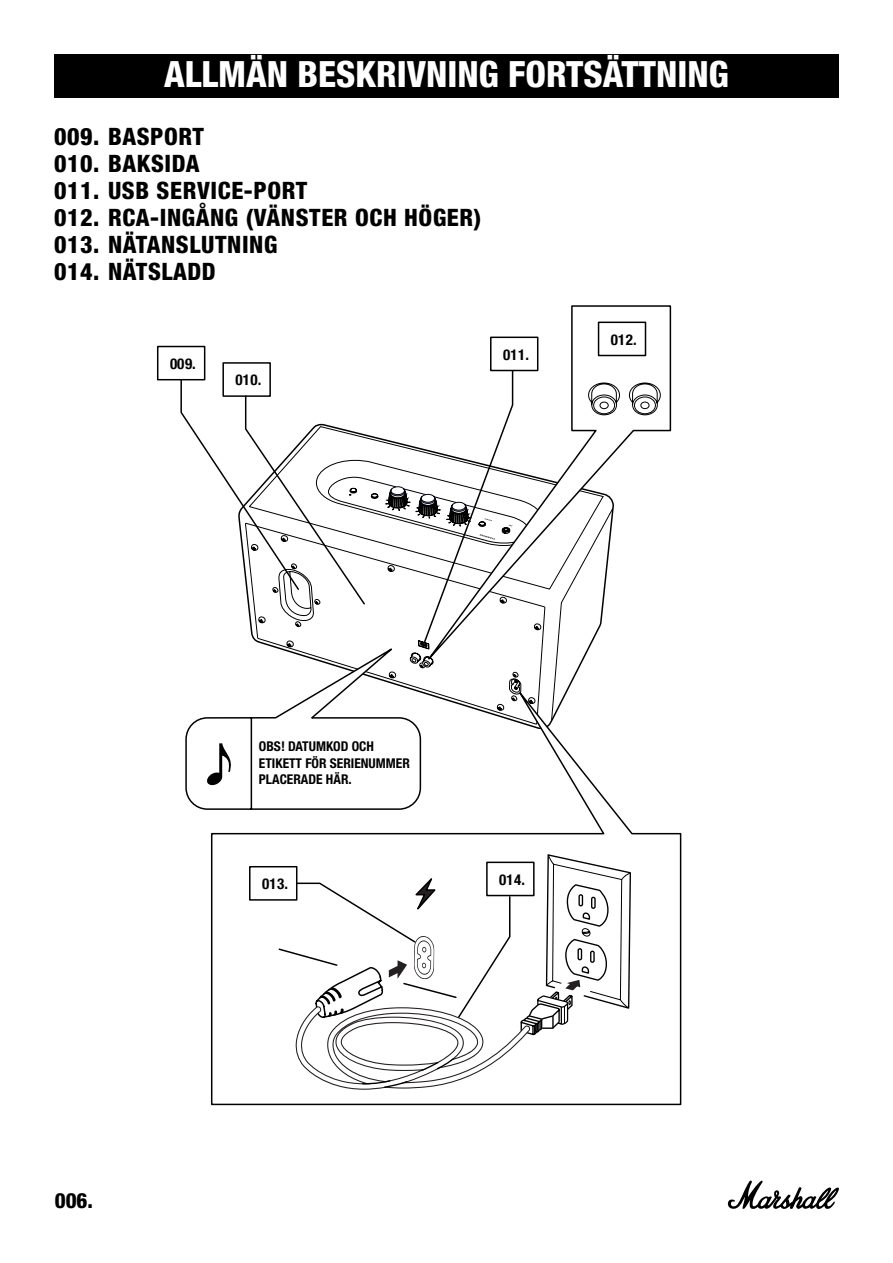
<style>
.page{position:relative;width:893px;height:1263px;background:#fff}
.page>*{position:absolute;margin:0;border:0;box-sizing:border-box;transform-origin:0 0}
.t1{font:800 condensed 36px "Helvetica Neue LT Com";color:#fff}
.t2{font:800 condensed 24px/27px "Helvetica Neue LT Std";letter-spacing:.025em;color:#000}
.t3{font:800 condensed 21px "Helvetica Neue LT Std";color:#000}
.t4{font:700 condensed 15px "Helvetica Neue";letter-spacing:.02em;color:#000}
.t5{font:700 condensed 13.5px/16.5px "Helvetica Neue LT Std";color:#000}
</style>
<div class="page">
<svg style="left:727px;top:1180px;width:112px;height:29px"></svg>
<div style="left:54px;top:54px;width:785px;height:44px;background:#000"></div>
<svg style="left:211px;top:811px;width:471px;height:295px"></svg>
<svg style="left:277px;top:853px;width:355px;height:237px"></svg>
<div style="left:249px;top:866px;width:48px;height:35px;border:2px solid #000"></div>
<div style="left:486px;top:861px;width:49px;height:35px;border:2px solid #000"></div>
<svg style="left:490px;top:305px;width:182px;height:127px"></svg>
<div style="left:157px;top:346px;width:48px;height:34px;border:2px solid #000"></div>
<div style="left:222px;top:362px;width:49px;height:35px;border:2px solid #000"></div>
<div style="left:598px;top:322px;width:48px;height:34px;border:2px solid #000"></div>
<div style="left:490px;top:337px;width:48px;height:34px;border:2px solid #000"></div>
<svg style="left:180px;top:369px;width:481px;height:442px"></svg>
<h1 class="t1" style="left:164px;top:52px;width:566px">ALLMÄN BESKRIVNING FORTSÄTTNING</h1>
<p class="t2" style="left:54px;top:123px;width:429px">009. BASPORT<br>010. BAKSIDA<br>011. USB SERVICE-PORT<br>012. RCA-INGÅNG (VÄNSTER OCH HÖGER)<br>013. NÄTANSLUTNING<br>014. NÄTSLADD</p>
<p class="t4" style="left:170px;top:351px;width:27px">009.</p>
<p class="t4" style="left:236px;top:367px;width:27px">010.</p>
<p class="t4" style="left:503px;top:342px;width:27px">011.</p>
<p class="t4" style="left:611px;top:327px;width:27px">012.</p>
<p class="t3" style="left:55px;top:1187px;width:40px">006.</p>
<p class="t5" style="left:259px;top:738px;width:152px">OBS! DATUMKOD OCH<br>ETIKETT FÖR SERIENUMMER<br>PLACERADE HÄR.</p>
<p class="t4" style="left:262px;top:871px;width:27px">013.</p>
<p class="t4" style="left:499px;top:867px;width:27px">014.</p>
</div>
